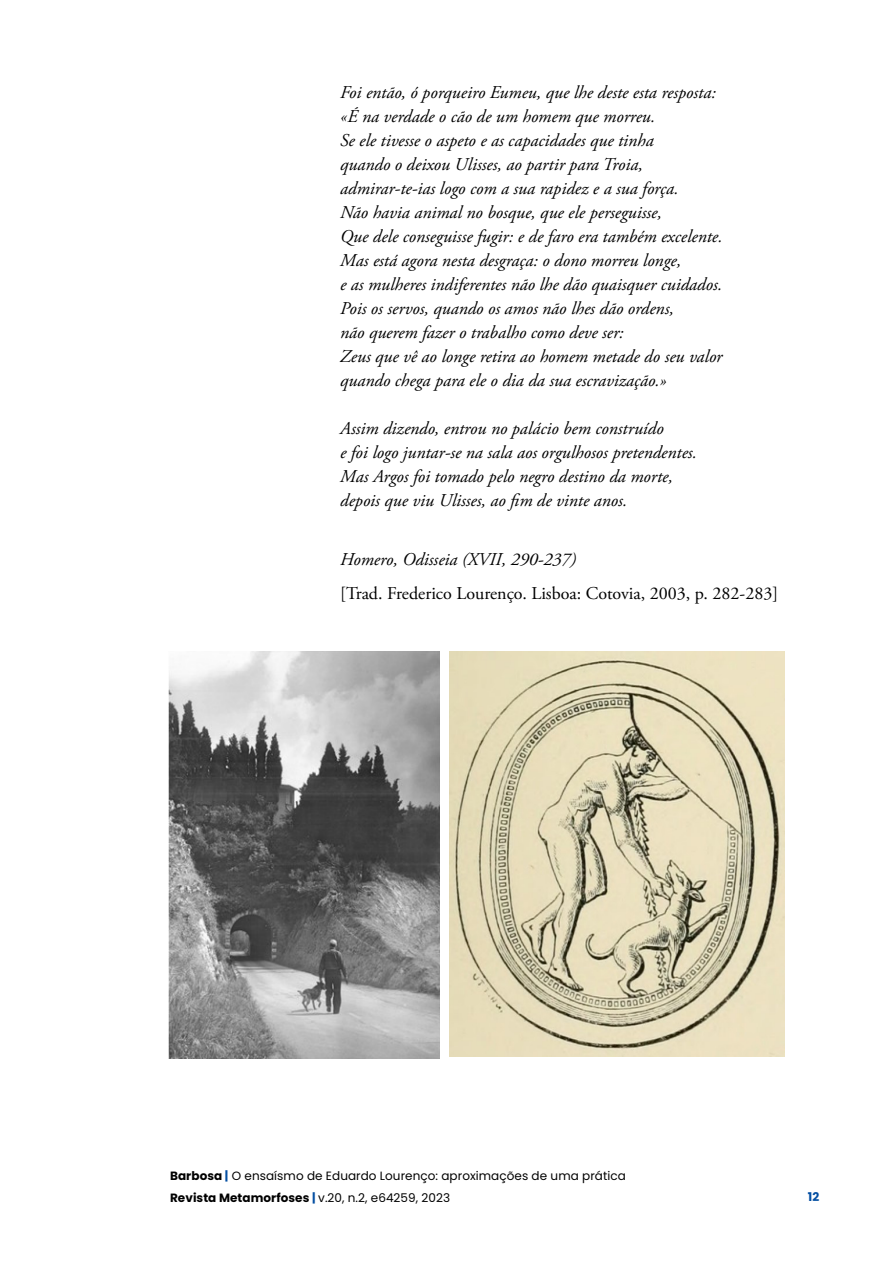
<style>
.page{position:relative;width:893px;height:1263px;background:#fff}
.page>*{position:absolute;margin:0;border:0;box-sizing:border-box;transform-origin:0 0}
.t1{font:italic 18px/24px "Adobe Garamond Pro";color:#000}
.t2{font:18px "Adobe Garamond Pro";color:#000}
.t3{font:12px/22.5px "Poppins";letter-spacing:.005em;color:#000}
.t4{font:700 12px "Poppins";color:#034ea2}
.s1{font-weight:700}
.s2{font-weight:700;color:#034ea2}
</style>
<div class="page">
<img style="left:168px;top:651px;width:272px;height:407px">
<img style="left:449px;top:651px;width:336px;height:406px">
<p class="t1" style="left:340px;top:81px;width:384px">Foi então, ó porqueiro Eumeu, que lhe deste esta resposta: «É na verdade o cão de um homem que morreu.<br>Se ele tivesse o aspeto e as capacidades que tinha<br>quando o deixou Ulisses, ao partir para Troia, admirar-te-ias logo com a sua rapidez e a sua força.<br>Não havia animal no bosque, que ele perseguisse,<br>Que dele conseguisse fugir: e de faro era também excelente.<br>Mas está agora nesta desgraça: o dono morreu longe,<br>e as mulheres indiferentes não lhe dão quaisquer cuidados.<br>Pois os servos, quando os amos não lhes dão ordens,<br>não querem fazer o trabalho como deve ser:<br>Zeus que vê ao longe retira ao homem metade do seu valor quando chega para ele o dia da sua escravização.»</p>
<p class="t1" style="left:340px;top:417px;width:358px">Assim dizendo, entrou no palácio bem construído<br>e foi logo juntar-se na sala aos orgulhosos pretendentes.<br>Mas Argos foi tomado pelo negro destino da morte, depois que viu Ulisses, ao fim de vinte anos.</p>
<p class="t1" style="left:340px;top:547px;width:237px">Homero, Odisseia (XVII, 290-237)</p>
<p class="t2" style="left:340px;top:583px;width:439px">[Trad. Frederico Lourenço. Lisboa: Cotovia, 2003, p. 282-283]</p>
<p class="t3" style="left:170px;top:1164px;width:457px"><span class="s1">Barbosa</span> <span class="s2">|</span> O ensaísmo de Eduardo Lourenço: aproximações de uma prática<br><span class="s1">Revista Metamorfoses</span> <span class="s2">|</span> v.20, n.2, e64259, 2023</p>
<p class="t4" style="left:808px;top:1190px;width:13px">12</p>
</div>
